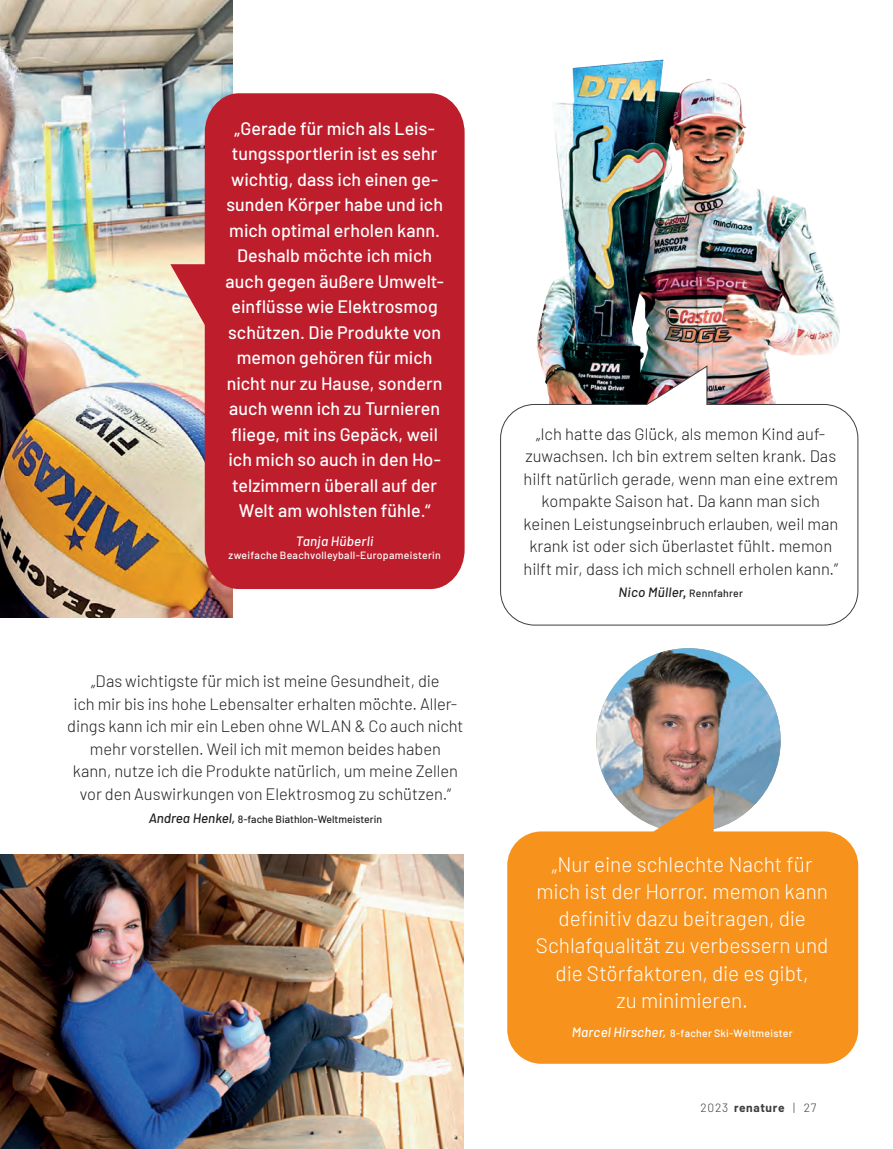
<style>
.page{position:relative;width:893px;height:1149px;background:#fff}
.page>*{position:absolute;margin:0;border:0;box-sizing:border-box;transform-origin:0 0}
.t1{font:300 21px/27px "Barlow";color:#fff;text-align:center}
.t2{font:500 18px/25.5px "Barlow";letter-spacing:.005em;color:#fff;text-align:center}
.t3{font:300 16.5px/22.5px "Barlow";color:#231f20;text-align:center}
.t4{font:italic 500 13.5px "Barlow";letter-spacing:.015em;color:#231f20}
.t5{font:italic 500 13.5px "Barlow";letter-spacing:.02em;color:#fff}
.t6{font:700 12px "Barlow";letter-spacing:.05em;color:#3e3e3f}
.t7{font:500 10.5px "Barlow";letter-spacing:.03em;color:#fff}
.t8{font:500 10.5px "Barlow";color:#231f20}
.s1{font-style:italic;font-size:13.5px}
.s2{font-family:"The Sans";font-weight:400;font-style:normal;font-size:15px}
.s3{font-style:normal;font-size:10.5px}
.s4{font-weight:300}
</style>
<div class="page">
<img style="left:596px;top:648px;width:185px;height:184px;border-radius:92px">
<img style="left:537px;top:59px;width:303px;height:306px">
<img style="left:0;top:0;width:233px;height:617px">
<img style="left:0;top:854px;width:464px;height:294px">
<svg style="left:500px;top:365px;width:358px;height:260px"></svg>
<svg style="left:507px;top:793px;width:351px;height:270px;background:#f59e39"></svg>
<div style="left:205px;top:93px;width:260px;height:496px;background:#be1d2c"></div>
<svg style="left:170px;top:264px;width:37px;height:64px;background:#d78682"></svg>
<p class="t2" style="left:225px;top:114px;width:220px">„Gerade für mich als Leis&shy;tungssportlerin ist es sehr wichtig, dass ich einen ge&shy;sunden Körper habe und ich mich optimal erholen kann.<br>Deshalb möchte ich mich auch gegen äußere Umwelt&shy;einflüsse wie Elektrosmog schützen. Die Produkte von memon gehören für mich nicht nur zu Hause, sondern auch wenn ich zu Turnieren fliege, mit ins Gepäck, weil ich mich so auch in den Ho&shy;telzimmern überall auf der<br>Welt am wohlsten fühle.“</p>
<p class="t5" style="left:296px;top:531px;width:79px">Tanja Hüberli</p>
<p class="t7" style="left:228px;top:547px;width:214px">zweifache Beachvolleyball-Europameisterin</p>
<p class="t3" style="left:67px;top:668px;width:398px">„Das wichtigste für mich ist meine Gesundheit, die<br>ich mir bis ins hohe Lebensalter erhalten möchte. Aller&shy;dings kann ich mir ein Leben ohne WLAN &amp; Co auch nicht mehr vorstellen. Weil ich mit memon beides haben<br>kann, nutze ich die Produkte natürlich, um meine Zellen vor den Auswirkungen von Elektrosmog zu schützen.“</p>
<p class="t8" style="left:149px;top:811px;width:235px"><span class="s1">Andrea Henkel,</span> 8-fache Biathlon-Weltmeisterin</p>
<p class="t3" style="left:523px;top:421px;width:316px">„Ich hatte das Glück, als memon Kind auf&shy;zuwachsen. Ich bin extrem selten krank. Das hilft natürlich gerade, wenn man eine extrem kompakte Saison hat. Da kann man sich keinen Leistungseinbruch erlauben, weil man krank ist oder sich überlastet fühlt. memon hilft mir, dass ich mich schnell erholen kann.”</p>
<p class="t4" style="left:619px;top:582px;width:126px">Nico Müller<span class="s2">,</span> <span class="s3">Rennfahrer</span></p>
<p class="t1" style="left:536px;top:849px;width:294px">„Nur eine schlechte Nacht für mich ist der Horror. memon kann definitiv dazu beitragen, die<br>Schlafqualität zu verbessern und die Störfaktoren, die es gibt,<br>zu minimieren.</p>
<p class="t7" style="left:572px;top:1025px;width:222px"><span class="s1">Marcel Hirscher,</span> 8-facher Ski-Weltmeister</p>
<p class="t6" style="left:701px;top:1098px;width:117px"><span class="s4">2023</span> renature <span class="s4">| 27</span></p>
</div>
